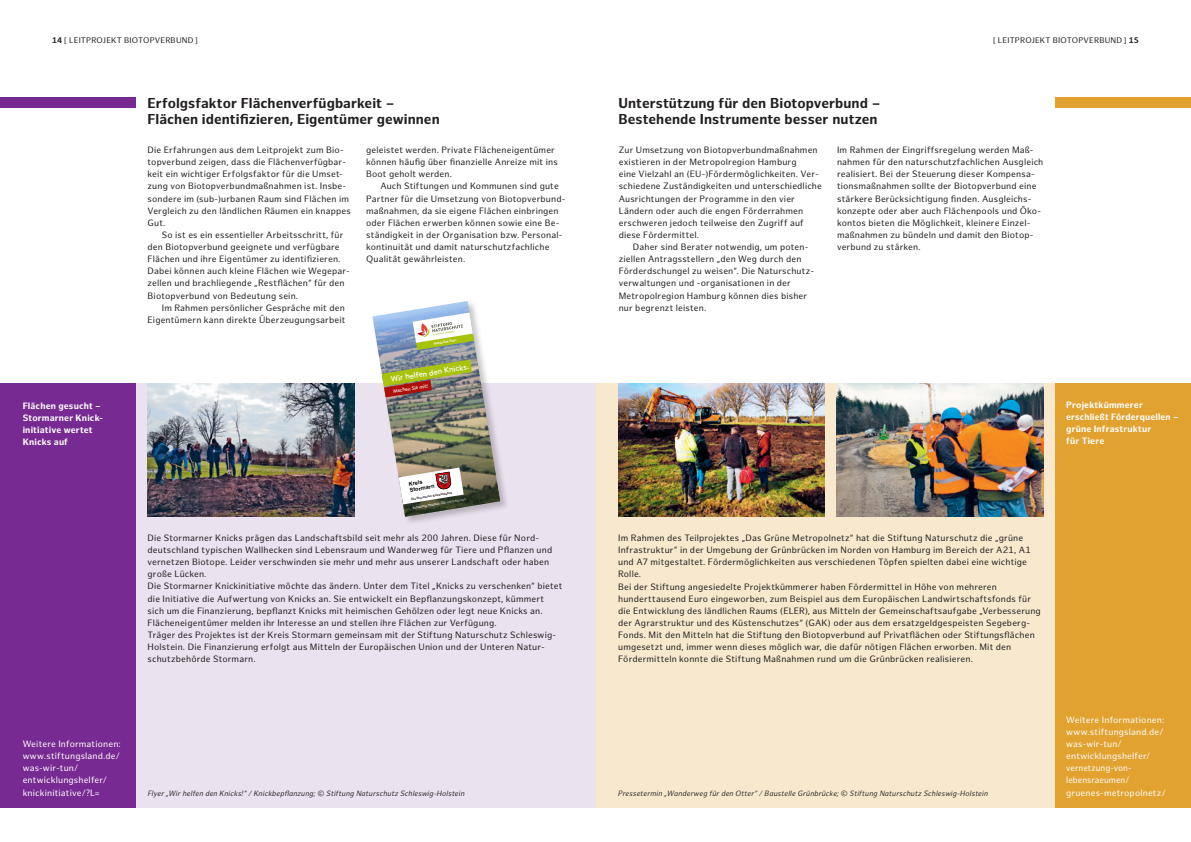
<style>
.page{position:relative;width:1191px;height:842px;background:#fff}
.page>*{position:absolute;margin:0;border:0;box-sizing:border-box;transform-origin:0 0}
.t1{font:700 14px/16px "Hamburg Sans";letter-spacing:.005em;color:#231f20}
.t2{font:9px/12.1px "Hamburg Sans";letter-spacing:.015em;color:#231f20}
.t3{font:9px/12.1px "Hamburg Sans";letter-spacing:.015em;color:#fff}
.t4{font:700 9px/12.1px "Hamburg Sans";letter-spacing:.015em;color:#fff}
.t5{font:500 8.2px "Brandon Text";color:#fff}
.t6{font:8px "Hamburg Sans";letter-spacing:.02em;color:#231f20}
.t7{font:italic 7.5px "Hamburg Sans";letter-spacing:.02em;color:#231f20}
.t8{font:700 5.5px/6.5px "Arial";color:#000}
.t9{font:500 5.1px "Brandon Text";color:#fff}
.t10{font:700 3.7px "Brandon Text";color:#fff}
.t11{font:600 3.1px "Avenir Next";color:#fff}
.t12{font:700 3.1px "Brandon Text";color:#000}
.s1{font-weight:700}
.s2{font-weight:400}
</style>
<div class="page">
<div style="left:595px;top:383px;width:596px;height:425px;background:#f8e9ce"></div>
<div style="left:1055px;top:383px;width:136px;height:425px;background:#e2a230"></div>
<div style="left:1055px;top:98px;width:136px;height:10px;background:#e2a230"></div>
<img style="left:618px;top:383px;width:207px;height:134px">
<img style="left:836px;top:383px;width:207px;height:134px">
<div style="left:136px;top:383px;width:459px;height:425px;background:#eae2ef"></div>
<div style="left:0;top:383px;width:136px;height:425px;background:#772a91"></div>
<div style="left:0;top:98px;width:136px;height:10px;background:#772a91"></div>
<img style="left:148px;top:383px;width:206px;height:134px">
<div style="left:372px;top:300px;width:137px;height:226px;background:#231f20;opacity:.25"></div>
<img style="left:372px;top:301px;width:10px;height:216px">
<img style="left:382px;top:301px;width:118px;height:216px">
<p class="t6" style="left:52px;top:35px;width:147px"><span class="s1">14</span> [ LEITPROJEKT BIOTOPVERBUND ]</p>
<p class="t6" style="left:993px;top:35px;width:147px">[ LEITPROJEKT BIOTOPVERBUND ] <span class="s1">15</span></p>
<p class="t4" style="left:23px;top:400px;width:82px">Flächen gesucht –<br>Stormarner Knick&shy;initiative wertet<br>Knicks auf</p>
<h1 class="t1" style="left:148px;top:95px;width:294px">Erfolgsfaktor Flächenverfügbarkeit –<br>Flächen identifizieren, Eigentümer gewinnen</h1>
<p class="t2" style="left:148px;top:144px;width:205px">Die Erfahrungen aus dem Leitprojekt zum Bio&shy;topverbund zeigen, dass die Flächenverfügbar&shy;keit ein wichtiger Erfolgsfaktor für die Umset&shy;zung von Biotopverbundmaßnahmen ist. Insbe&shy;sondere im (sub-)urbanen Raum sind Flächen im Vergleich zu den ländlichen Räumen ein knappes Gut.</p>
<p class="t2" style="left:148px;top:229px;width:204px;text-indent:14px">So ist es ein essentieller Arbeitsschritt, für den Biotopverbund geeignete und verfügbare Flächen und ihre Eigentümer zu identifizieren.<br>Dabei können auch kleine Flächen wie Wegepar&shy;zellen und brachliegende „Restflächen“ für den Biotopverbund von Bedeutung sein.</p>
<p class="t2" style="left:148px;top:302px;width:199px;text-align:right">Im Rahmen persönlicher Gespräche mit den<br>Eigentümern kann direkte Überzeugungsarbeit</p>
<p class="t2" style="left:366px;top:144px;width:193px">geleistet werden. Private Flächeneigentümer können häufig über finanzielle Anreize mit ins<br>Boot geholt werden.</p>
<p class="t2" style="left:366px;top:181px;width:201px;text-indent:14px">Auch Stiftungen und Kommunen sind gute Partner für die Umsetzung von Biotopverbund&shy;maßnahmen, da sie eigene Flächen einbringen oder Flächen erwerben können sowie eine Be&shy;ständigkeit in der Organisation bzw. Personal&shy;kontinuität und damit naturschutzfachliche Qualität gewährleisten.</p>
<p class="t10" style="left:433px;top:341px;width:24px;rotate:-9deg">Natürlich hier.</p>
<p class="t5" style="left:390px;top:373px;width:80px;rotate:-9deg">Wir helfen den Knicks.</p>
<p class="t9" style="left:392px;top:388px;width:37px;rotate:-9deg">Machen Sie mit!</p>
<p class="t8" style="left:408px;top:481px;width:27px;rotate:-9deg">Kreis<br>Stormarn</p>
<p class="t12" style="left:411px;top:497px;width:43px;rotate:-9deg">Die Stormarner Knickinitiative</p>
<p class="t11" style="left:412px;top:505px;width:56px;rotate:-9deg">Schleswig-Holstein. <span class="s2">Der echte Norden.</span></p>
<p class="t2" style="left:148px;top:532px;width:416px">Die Stormarner Knicks prägen das Landschaftsbild seit mehr als 200 Jahren. Diese für Nord&shy;deutschland typischen Wallhecken sind Lebensraum und Wanderweg für Tiere und Pflanzen und vernetzen Biotope. Leider verschwinden sie mehr und mehr aus unserer Landschaft oder haben große Lücken.<br>Die Stormarner Knickinitiative möchte das ändern. Unter dem Titel „Knicks zu verschenken“ bietet die Initiative die Aufwertung von Knicks an. Sie entwickelt ein Bepflanzungskonzept, kümmert sich um die Finanzierung, bepflanzt Knicks mit heimischen Gehölzen oder legt neue Knicks an.<br>Flächeneigentümer melden ihr Interesse an und stellen ihre Flächen zur Verfügung.<br>Träger des Projektes ist der Kreis Stormarn gemeinsam mit der Stiftung Naturschutz Schleswig-Holstein. Die Finanzierung erfolgt aus Mitteln der Europäischen Union und der Unteren Natur&shy;schutzbehörde Stormarn.</p>
<p class="t3" style="left:23px;top:738px;width:100px">Weitere Informationen: www.stiftungsland.de/ was-wir-tun/ entwicklungshelfer/ knickinitiative/?L=</p>
<p class="t7" style="left:148px;top:789px;width:318px">Flyer „Wir helfen den Knicks!“ / Knickbepflanzung; © Stiftung Naturschutz Schleswig-Holstein</p>
<h1 class="t1" style="left:618px;top:95px;width:263px">Unterstützung für den Biotopverbund –<br>Bestehende Instrumente besser nutzen</h1>
<p class="t2" style="left:619px;top:144px;width:200px">Zur Umsetzung von Biotopverbundmaßnahmen</p>
<p class="t2" style="left:619px;top:156px;width:179px">existieren in der Metropolregion Hamburg</p>
<p class="t2" style="left:619px;top:168px;width:202px">eine Vielzahl an (EU-)Fördermöglichkeiten. Ver-</p>
<p class="t2" style="left:619px;top:181px;width:205px">schiedene Zuständigkeiten und unterschiedliche</p>
<p class="t2" style="left:619px;top:193px;width:178px">Ausrichtungen der Programme in den vier</p>
<p class="t2" style="left:619px;top:205px;width:186px">Ländern oder auch die engen Förderrahmen</p>
<p class="t2" style="left:619px;top:217px;width:186px">erschweren jedoch teilweise den Zugriff auf</p>
<p class="t2" style="left:619px;top:229px;width:82px">diese Fördermittel.</p>
<p class="t2" style="left:633px;top:241px;width:176px">Daher sind Berater notwendig, um poten-</p>
<p class="t2" style="left:619px;top:253px;width:184px">ziellen Antragsstellern „den Weg durch den</p>
<p class="t2" style="left:619px;top:265px;width:197px">Förderdschungel zu weisen“. Die Naturschutz-</p>
<p class="t2" style="left:619px;top:278px;width:174px">verwaltungen und -organisationen in der</p>
<p class="t2" style="left:619px;top:290px;width:190px">Metropolregion Hamburg können dies bisher</p>
<p class="t2" style="left:619px;top:302px;width:89px">nur begrenzt leisten.</p>
<p class="t2" style="left:837px;top:144px;width:208px">Im Rahmen der Eingriffsregelung werden Maß&shy;nahmen für den naturschutzfachlichen Ausgleich realisiert. Bei der Steuerung dieser Kompensa&shy;tionsmaßnahmen sollte der Biotopverbund eine stärkere Berücksichtigung finden. Ausgleichs&shy;konzepte oder aber auch Flächenpools und Öko&shy;kontos bieten die Möglichkeit, kleinere Einzel&shy;maßnahmen zu bündeln und damit den Biotop&shy;verbund zu stärken.</p>
<p class="t4" style="left:1066px;top:399px;width:114px">Projektkümmerer erschließt Förderquellen – grüne Infrastruktur<br>für Tiere</p>
<p class="t2" style="left:618px;top:532px;width:424px">Im Rahmen des Teilprojektes „Das Grüne Metropolnetz“ hat die Stiftung Naturschutz die „grüne Infrastruktur“ in der Umgebung der Grünbrücken im Norden von Hamburg im Bereich der A21, A1 und A7 mitgestaltet. Fördermöglichkeiten aus verschiedenen Töpfen spielten dabei eine wichtige Rolle.<br>Bei der Stiftung angesiedelte Projektkümmerer haben Fördermittel in Höhe von mehreren hunderttausend Euro eingeworben, zum Beispiel aus dem Europäischen Landwirtschaftsfonds für die Entwicklung des ländlichen Raums (ELER), aus Mitteln der Gemeinschaftsaufgabe „Verbesserung der Agrarstruktur und des Küstenschutzes“ (GAK) oder aus dem ersatzgeldgespeisten Segeberg-Fonds. Mit den Mitteln hat die Stiftung den Biotopverbund auf Privatflächen oder Stiftungsflächen umgesetzt und, immer wenn dieses möglich war, die dafür nötigen Flächen erworben. Mit den Fördermitteln konnte die Stiftung Maßnahmen rund um die Grünbrücken realisieren.</p>
<p class="t7" style="left:618px;top:789px;width:371px">Pressetermin „Wanderweg für den Otter“ / Baustelle Grünbrücke; © Stiftung Naturschutz Schleswig-Holstein</p>
<p class="t3" style="left:1066px;top:714px;width:101px">Weitere Informationen: www.stiftungsland.de/ was-wir-tun/ entwicklungshelfer/ vernetzung-von&shy;lebensraeumen/ gruenes-metropolnetz/</p>
</div>
